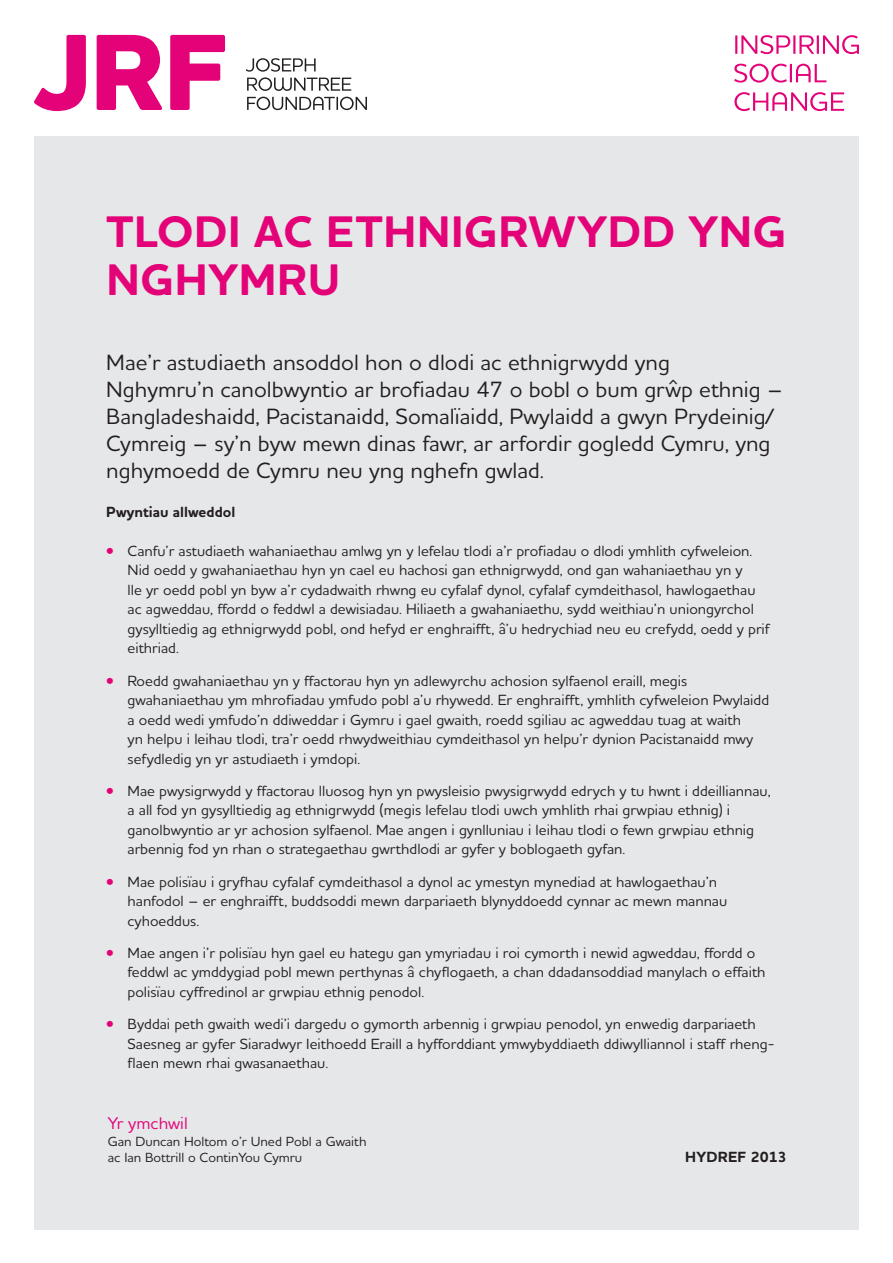
<style>
.page{position:relative;width:893px;height:1263px;background:#fff}
.page>*{position:absolute;margin:0;border:0;box-sizing:border-box;transform-origin:0 0}
.Summary_title{font:700 45px/48px "Houschka Alt Pro";letter-spacing:.015em;color:#e40278}
.Standfirst{font:500 22.5px/27px "Houschka Alt Pro";color:#231f20}
.The_research{font:500 17.25px "Houschka Alt Pro";color:#e40278}
.Bullet_list_3mm_sp{font:500 15px/19.5px "Houschka Alt Pro";color:#231f20}
.Body___bold{font:700 15px "Houschka Alt Pro";color:#231f20}
.Date{font:700 15px "Houschka Alt Pro";letter-spacing:.015em;color:#231f20}
.Research_team{font:500 13.5px/16.5px "Houschka Alt Pro";color:#231f20}
.s1{font-weight:700;color:#e40278}
</style>
<div class="page">
<div style="left:34px;top:137px;width:825px;height:1093px;background:#e6e7e9"></div>
<svg style="left:34px;top:35px;width:52px;height:76px"></svg>
<svg style="left:97px;top:35px;width:66px;height:75px"></svg>
<svg style="left:170px;top:35px;width:55px;height:75px"></svg>
<svg style="left:246px;top:58px;width:105px;height:33px"></svg>
<svg style="left:247px;top:97px;width:120px;height:13px"></svg>
<svg style="left:735px;top:35px;width:124px;height:19px"></svg>
<svg style="left:734px;top:64px;width:92px;height:19px"></svg>
<svg style="left:734px;top:92px;width:110px;height:19px"></svg>
<p class="Summary_title" style="left:107px;top:208px;width:681px">TLODI AC ETHNIGRWYDD YNG<br>NGHYMRU</p>
<p class="Standfirst" style="left:106px;top:348px;width:678px">Mae’r astudiaeth ansoddol hon o dlodi ac ethnigrwydd yng Nghymru’n canolbwyntio ar brofiadau 47 o bobl o bum grŵp ethnig – Bangladeshaidd, Pacistanaidd, Somalïaidd, Pwylaidd a gwyn Prydeinig/ Cymreig – sy’n byw mewn dinas fawr, ar arfordir gogledd Cymru, yng nghymoedd de Cymru neu yng nghefn gwlad.</p>
<p class="Body___bold" style="left:106px;top:502px;width:131px">Pwyntiau allweddol</p>
<p class="Bullet_list_3mm_sp" style="left:128px;top:541px;width:644px;text-indent:-21px"><span class="s1">•</span> Canfu’r astudiaeth wahaniaethau amlwg yn y lefelau tlodi a’r profiadau o dlodi ymhlith cyfweleion.<br>Nid oedd y gwahaniaethau hyn yn cael eu hachosi gan ethnigrwydd, ond gan wahaniaethau yn y<br>lle yr oedd pobl yn byw a’r cydadwaith rhwng eu cyfalaf dynol, cyfalaf cymdeithasol, hawlogaethau ac agweddau, ffordd o feddwl a dewisiadau. Hiliaeth a gwahaniaethu, sydd weithiau’n uniongyrchol gysylltiedig ag ethnigrwydd pobl, ond hefyd er enghraifft, â’u hedrychiad neu eu crefydd, oedd y prif eithriad.</p>
<p class="Bullet_list_3mm_sp" style="left:128px;top:670px;width:643px;text-indent:-21px"><span class="s1">•</span> Roedd gwahaniaethau yn y ffactorau hyn yn adlewyrchu achosion sylfaenol eraill, megis gwahaniaethau ym mhrofiadau ymfudo pobl a’u rhywedd. Er enghraifft, ymhlith cyfweleion Pwylaidd a oedd wedi ymfudo’n ddiweddar i Gymru i gael gwaith, roedd sgiliau ac agweddau tuag at waith<br>yn helpu i leihau tlodi, tra’r oedd rhwydweithiau cymdeithasol yn helpu’r dynion Pacistanaidd mwy sefydledig yn yr astudiaeth i ymdopi.</p>
<p class="Bullet_list_3mm_sp" style="left:128px;top:781px;width:645px;text-indent:-21px"><span class="s1">•</span> Mae pwysigrwydd y ffactorau lluosog hyn yn pwysleisio pwysigrwydd edrych y tu hwnt i ddeilliannau, a all fod yn gysylltiedig ag ethnigrwydd (megis lefelau tlodi uwch ymhlith rhai grwpiau ethnig) i ganolbwyntio ar yr achosion sylfaenol. Mae angen i gynlluniau i leihau tlodi o fewn grwpiau ethnig arbennig fod yn rhan o strategaethau gwrthdlodi ar gyfer y boblogaeth gyfan.</p>
<p class="Bullet_list_3mm_sp" style="left:128px;top:871px;width:601px;text-indent:-21px"><span class="s1">•</span> Mae polisïau i gryfhau cyfalaf cymdeithasol a dynol ac ymestyn mynediad at hawlogaethau’n hanfodol – er enghraifft, buddsoddi mewn darpariaeth blynyddoedd cynnar ac mewn mannau cyhoeddus.</p>
<p class="Bullet_list_3mm_sp" style="left:128px;top:943px;width:639px;text-indent:-21px"><span class="s1">•</span> Mae angen i’r polisïau hyn gael eu hategu gan ymyriadau i roi cymorth i newid agweddau, ffordd o feddwl ac ymddygiad pobl mewn perthynas â chyflogaeth, a chan ddadansoddiad manylach o effaith polisïau cyffredinol ar grwpiau ethnig penodol.</p>
<p class="Bullet_list_3mm_sp" style="left:128px;top:1014px;width:649px;text-indent:-21px"><span class="s1">•</span> Byddai peth gwaith wedi’i dargedu o gymorth arbennig i grwpiau penodol, yn enwedig darpariaeth<br>Saesneg ar gyfer Siaradwyr Ieithoedd Eraill a hyfforddiant ymwybyddiaeth ddiwylliannol i staff rheng&shy;flaen mewn rhai gwasanaethau.</p>
<p class="The_research" style="left:108px;top:1112px;width:81px">Yr ymchwil</p>
<p class="Research_team" style="left:108px;top:1132px;width:260px">Gan Duncan Holtom o’r Uned Pobl a Gwaith ac Ian Bottrill o ContinYou Cymru</p>
<p class="Date" style="left:685px;top:1147px;width:103px">HYDREF 2013</p>
</div>
